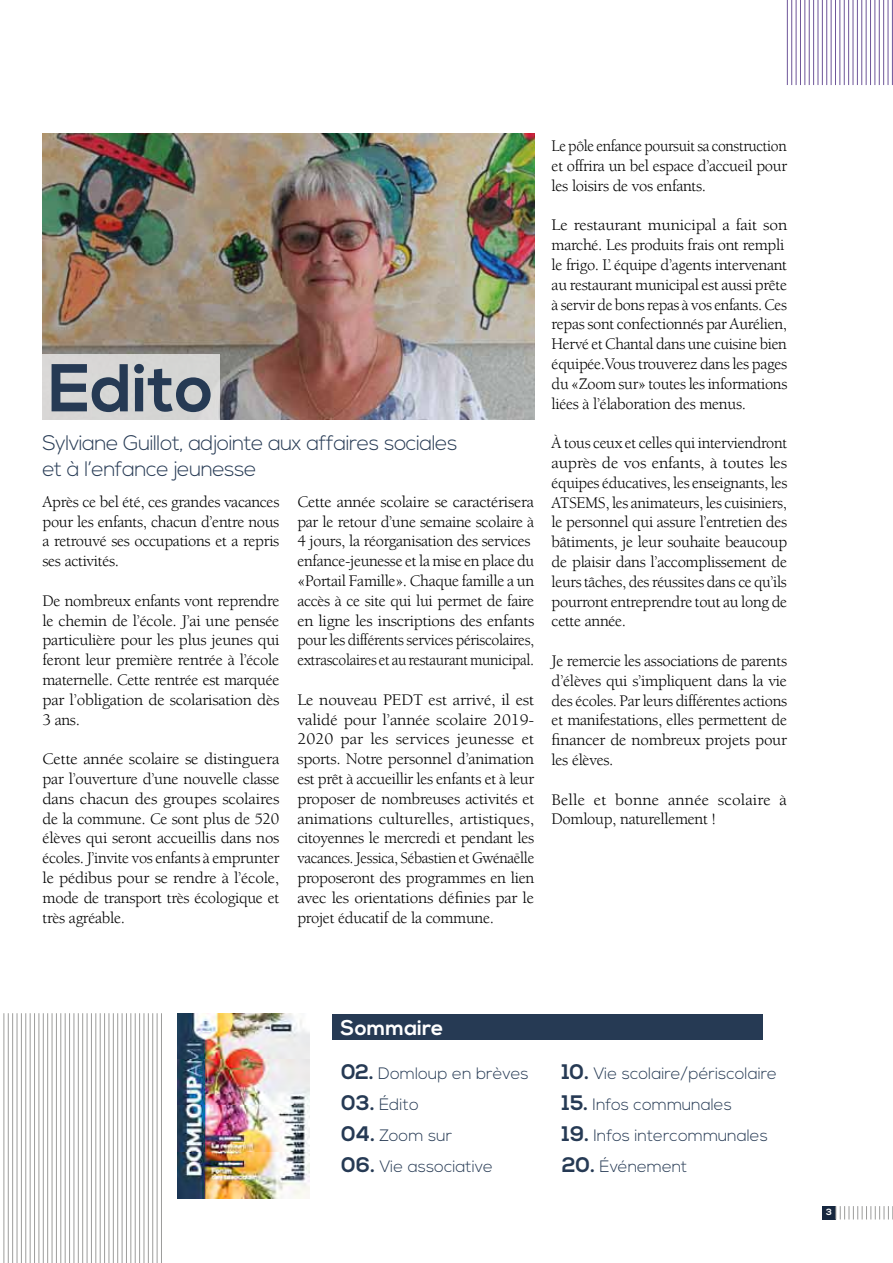
<style>
.page{position:relative;width:893px;height:1263px;background:#fff}
.page>*{position:absolute;margin:0;border:0;box-sizing:border-box;transform-origin:0 0}
.t1{font:700 67.5px "Nexa";color:#263a54}
.t2{font:300 21px/25.5px "Nexa";letter-spacing:-.025em;color:#263a54}
.t3{font:700 21px "Nexa";color:#fff}
.t4{font:16.5px/19.8px "Berkeley LT";letter-spacing:-.02em;color:#000;text-align:justify}
.t5{font:16.5px/19.8px "Berkeley LT";letter-spacing:-.02em;color:#000;text-align:justify;scale:1.05 1}
.t6{font:300 16.5px "Nexa";color:#263a54}
.t7{font:16.5px/19.8px "Berkeley LT";letter-spacing:-.02em;color:#000;text-align:justify;scale:.95 1}
.t8{font:16.5px/19.8px "Berkeley LT";color:#000;scale:1.05 1}
.t9{font:700 9px "Nexa";color:#fff}
.s1{font-weight:700;font-size:21px}
</style>
<div class="page">
<img style="left:177px;top:1013px;width:132px;height:185px">
<div style="left:332px;top:1014px;width:430px;height:26px;background:#263a54"></div>
<div style="left:822px;top:1206px;width:14px;height:13px;background:#16273f"></div>
<hr style="left:4px;top:1013px;width:1px;height:250px;background:#9d9d9c">
<hr style="left:8px;top:1013px;width:1px;height:250px;background:#9d9d9c">
<hr style="left:12px;top:1013px;width:1px;height:250px;background:#9d9d9c">
<hr style="left:17px;top:1013px;width:1px;height:250px;background:#9d9d9c">
<hr style="left:21px;top:1013px;width:1px;height:250px;background:#9d9d9c">
<hr style="left:26px;top:1013px;width:1px;height:250px;background:#9d9d9c">
<hr style="left:30px;top:1013px;width:1px;height:250px;background:#9d9d9c">
<hr style="left:34px;top:1013px;width:1px;height:250px;background:#9d9d9c">
<hr style="left:39px;top:1013px;width:1px;height:250px;background:#9d9d9c">
<hr style="left:43px;top:1013px;width:1px;height:250px;background:#9d9d9c">
<hr style="left:47px;top:1013px;width:1px;height:250px;background:#9d9d9c">
<hr style="left:52px;top:1013px;width:1px;height:250px;background:#9d9d9c">
<hr style="left:56px;top:1013px;width:1px;height:250px;background:#9d9d9c">
<hr style="left:61px;top:1013px;width:1px;height:250px;background:#9d9d9c">
<hr style="left:65px;top:1013px;width:1px;height:250px;background:#9d9d9c">
<hr style="left:69px;top:1013px;width:1px;height:250px;background:#9d9d9c">
<hr style="left:74px;top:1013px;width:1px;height:250px;background:#9d9d9c">
<hr style="left:78px;top:1013px;width:1px;height:250px;background:#9d9d9c">
<hr style="left:82px;top:1013px;width:1px;height:250px;background:#9d9d9c">
<hr style="left:87px;top:1013px;width:1px;height:250px;background:#9d9d9c">
<hr style="left:91px;top:1013px;width:1px;height:250px;background:#9d9d9c">
<hr style="left:96px;top:1013px;width:1px;height:250px;background:#9d9d9c">
<hr style="left:100px;top:1013px;width:1px;height:250px;background:#9d9d9c">
<hr style="left:104px;top:1013px;width:1px;height:250px;background:#9d9d9c">
<hr style="left:109px;top:1013px;width:1px;height:250px;background:#9d9d9c">
<hr style="left:113px;top:1013px;width:1px;height:250px;background:#9d9d9c">
<hr style="left:117px;top:1013px;width:1px;height:250px;background:#9d9d9c">
<hr style="left:122px;top:1013px;width:1px;height:250px;background:#9d9d9c">
<hr style="left:126px;top:1013px;width:1px;height:250px;background:#9d9d9c">
<hr style="left:131px;top:1013px;width:1px;height:250px;background:#9d9d9c">
<hr style="left:135px;top:1013px;width:1px;height:250px;background:#9d9d9c">
<hr style="left:139px;top:1013px;width:1px;height:250px;background:#9d9d9c">
<hr style="left:144px;top:1013px;width:1px;height:250px;background:#9d9d9c">
<hr style="left:148px;top:1013px;width:1px;height:250px;background:#9d9d9c">
<hr style="left:152px;top:1013px;width:1px;height:250px;background:#9d9d9c">
<hr style="left:157px;top:1013px;width:1px;height:250px;background:#9d9d9c">
<hr style="left:161px;top:1013px;width:1px;height:250px;background:#9d9d9c">
<img style="left:43px;top:133px;width:491px;height:286px">
<div style="left:41px;top:354px;width:178px;height:66px;background:#d6d6d5"></div>
<hr style="left:787px;top:0;width:1px;height:85px;background:#6e5699">
<hr style="left:791px;top:0;width:1px;height:85px;background:#6e5699">
<hr style="left:796px;top:0;width:1px;height:85px;background:#6e5699">
<hr style="left:800px;top:0;width:1px;height:85px;background:#6e5699">
<hr style="left:805px;top:0;width:1px;height:85px;background:#6e5699">
<hr style="left:809px;top:0;width:1px;height:85px;background:#6e5699">
<hr style="left:813px;top:0;width:1px;height:85px;background:#6e5699">
<hr style="left:818px;top:0;width:1px;height:85px;background:#6e5699">
<hr style="left:822px;top:0;width:1px;height:85px;background:#6e5699">
<hr style="left:826px;top:0;width:1px;height:85px;background:#6e5699">
<hr style="left:831px;top:0;width:1px;height:85px;background:#6e5699">
<hr style="left:835px;top:0;width:1px;height:85px;background:#6e5699">
<hr style="left:840px;top:0;width:1px;height:85px;background:#6e5699">
<hr style="left:844px;top:0;width:1px;height:85px;background:#6e5699">
<hr style="left:848px;top:0;width:1px;height:85px;background:#6e5699">
<hr style="left:853px;top:0;width:1px;height:85px;background:#6e5699">
<hr style="left:857px;top:0;width:1px;height:85px;background:#6e5699">
<hr style="left:861px;top:0;width:1px;height:85px;background:#6e5699">
<hr style="left:866px;top:0;width:1px;height:85px;background:#6e5699">
<hr style="left:870px;top:0;width:1px;height:85px;background:#6e5699">
<hr style="left:875px;top:0;width:1px;height:85px;background:#6e5699">
<hr style="left:879px;top:0;width:1px;height:85px;background:#6e5699">
<hr style="left:883px;top:0;width:1px;height:85px;background:#6e5699">
<hr style="left:888px;top:0;width:1px;height:85px;background:#6e5699">
<hr style="left:892px;top:0;width:1px;height:85px;background:#6e5699">
<svg style="left:836px;top:1206px;width:57px;height:13px"></svg>
<h1 class="t1" style="left:48px;top:349px;width:167px">Edito</h1>
<p class="t2" style="left:42px;top:431px;width:417px">Sylviane Guillot, adjointe aux affaires sociales et à l’enfance jeunesse</p>
<p class="t4" style="left:43px;top:492px;width:238px">Après ce bel été, ces grandes vacances pour les enfants, chacun d’entre nous a retrouvé ses occupations et a repris ses activités.</p>
<p class="t4" style="left:43px;top:591px;width:239px">De nombreux enfants vont reprendre le chemin de l’école. J’ai une pensée particulière pour les plus jeunes qui feront leur première rentrée à l’école maternelle. Cette rentrée est marquée par l’obligation de scolarisation dès 3 ans.</p>
<p class="t5" style="left:43px;top:749px;width:227px">Cette année scolaire se distinguera par l’ouverture d’une nouvelle classe dans chacun des groupes scolaires de la commune. Ce sont plus de 520 élèves qui seront accueillis dans nos écoles. J’invite vos enfants à emprunter le pédibus pour se rendre à l’école, mode de transport très écologique et très agréable.</p>
<p class="t4" style="left:297px;top:492px;width:239px;text-align:left">Cette année scolaire se caractérisera par le retour d’une semaine scolaire à 4 jours, la réorganisation des services enfance-jeunesse et la mise en place du «Portail Famille». Chaque famille a un accès à ce site qui lui permet de faire en ligne les inscriptions des enfants pour les différents services périscolaires, extrascolaires et au restaurant municipal.</p>
<p class="t5" style="left:297px;top:690px;width:227px">Le nouveau PEDT est arrivé, il est validé pour l’année scolaire 2019- 2020 par les services jeunesse et sports. Notre personnel d’animation est prêt à accueillir les enfants et à leur proposer de nombreuses activités et animations culturelles, artistiques, citoyennes le mercredi et pendant les vacances. Jessica, Sébastien et Gwénaëlle proposeront des programmes en lien avec les orientations définies par le projet éducatif de la commune.</p>
<p class="t7" style="left:552px;top:136px;width:249px">Le pôle enfance poursuit sa construction et offrira un bel espace d’accueil pour les loisirs de vos enfants.</p>
<p class="t5" style="left:552px;top:216px;width:226px;text-align:left">Le restaurant municipal a fait son marché. Les produits frais ont rempli le frigo. L’ équipe d’agents intervenant au restaurant municipal est aussi prête à servir de bons repas à vos enfants. Ces repas sont confectionnés par Aurélien, Hervé et Chantal dans une cuisine bien équipée.Vous trouverez dans les pages du «Zoom sur» toutes les informations liées à l’élaboration des menus.</p>
<p class="t4" style="left:552px;top:433px;width:237px">À tous ceux et celles qui interviendront auprès de vos enfants, à toutes les équipes éducatives, les enseignants, les ATSEMS, les animateurs, les cuisiniers, le personnel qui assure l’entretien des bâtiments, je leur souhaite beaucoup de plaisir dans l’accomplissement de leurs tâches, des réussites dans ce qu’ils pourront entreprendre tout au long de cette année.</p>
<p class="t4" style="left:552px;top:651px;width:237px">Je remercie les associations de parents d’élèves qui s’impliquent dans la vie des écoles. Par leurs différentes actions et manifestations, elles permettent de financer de nombreux projets pour les élèves.</p>
<p class="t8" style="left:552px;top:790px;width:226px">Belle et bonne année scolaire à<br>Domloup, naturellement !</p>
<p class="t3" style="left:340px;top:1015px;width:105px">Sommaire</p>
<p class="t6" style="left:341px;top:1063px;width:189px"><span class="s1">02.</span> Domloup en brèves</p>
<p class="t6" style="left:341px;top:1095px;width:79px"><span class="s1">03.</span> Édito</p>
<p class="t6" style="left:341px;top:1126px;width:112px"><span class="s1">04.</span> Zoom sur</p>
<p class="t6" style="left:341px;top:1157px;width:153px"><span class="s1">06.</span> Vie associative</p>
<p class="t6" style="left:562px;top:1063px;width:217px"><span class="s1">10.</span> Vie scolaire/périscolaire</p>
<p class="t6" style="left:562px;top:1095px;width:172px"><span class="s1">15.</span> Infos communales</p>
<p class="t6" style="left:562px;top:1126px;width:208px"><span class="s1">19.</span> Infos intercommunales</p>
<p class="t6" style="left:562px;top:1157px;width:127px"><span class="s1">20.</span> Événement</p>
<p class="t9" style="left:826px;top:1207px;width:7px">3</p>
</div>
